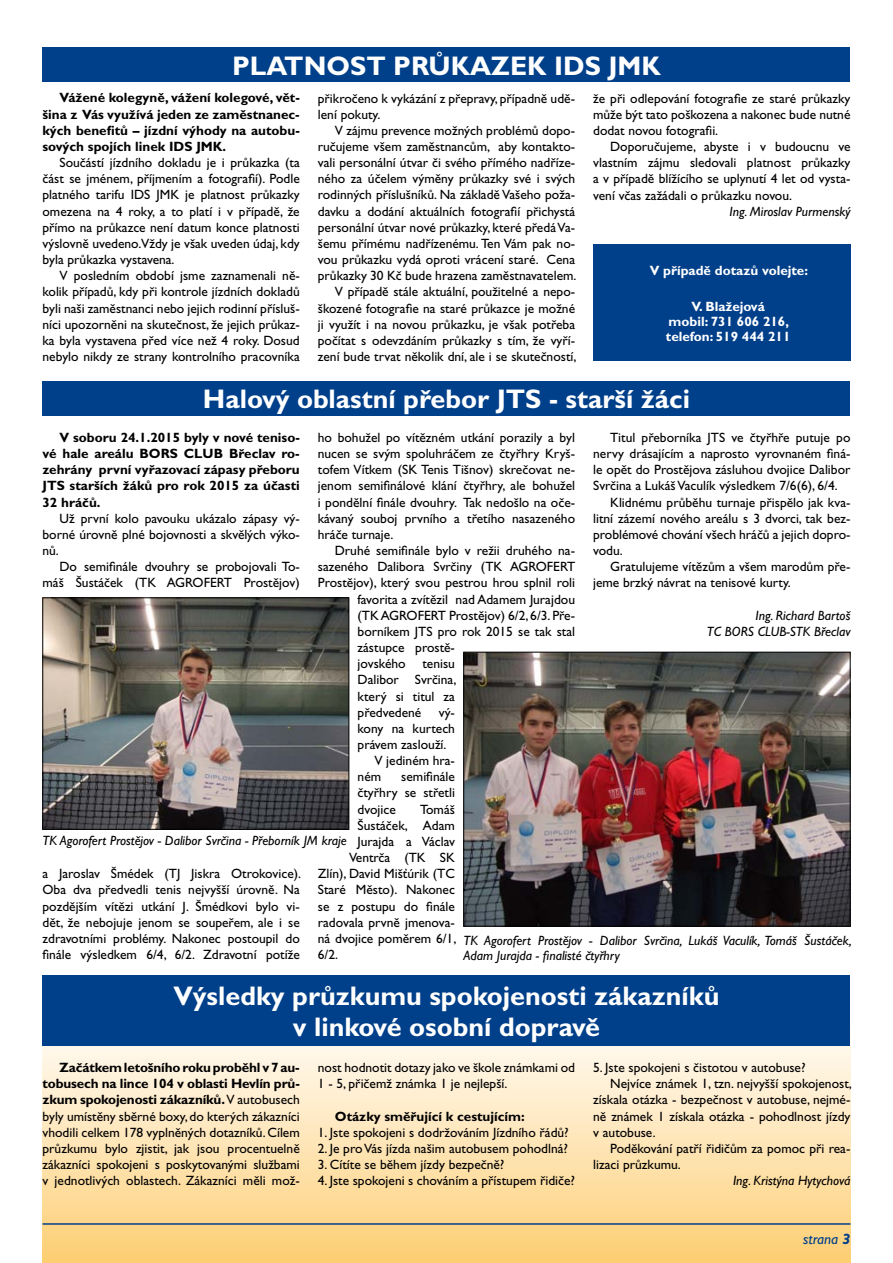
<style>
.page{position:relative;width:893px;height:1263px;background:#fff}
.page>*{position:absolute;margin:0;border:0;box-sizing:border-box;transform-origin:0 0}
.t1{font:700 27px/31.7px "Gill Sans CE";color:#fff;text-align:center}
.t2{font:italic 15px "Gill Sans CE";color:#003f8a}
.t3{font:13.5px/16.2px "Gill Sans CE";color:#000;text-align:justify}
.t4{font:700 13.5px/16.2px "Gill Sans CE";color:#000;text-align:justify}
.t5{font:italic 13.5px/16.2px "Gill Sans CE";color:#000;text-align:right}
.t6{font:700 13.5px/15px "Gill Sans CE";color:#fff;text-align:center}
.s1{font-weight:700}
</style>
<div class="page">
<svg style="left:43px;top:1046px;width:807px;height:217px;background:#fee3b0"></svg>
<hr style="left:43px;top:1223px;width:807px;height:2px;background:#003f8a">
<div style="left:43px;top:48px;width:807px;height:34px;background:#003f8a"></div>
<div style="left:43px;top:381px;width:807px;height:34px;background:#003f8a"></div>
<div style="left:43px;top:975px;width:807px;height:71px;background:#003f8a"></div>
<img style="left:45px;top:600px;width:302px;height:227px">
<div style="left:43px;top:598px;width:306px;height:231px;border:1px solid #000"></div>
<img style="left:465px;top:654px;width:383px;height:270px">
<div style="left:463px;top:652px;width:387px;height:274px;border:1px solid #000"></div>
<div style="left:593px;top:244px;width:257px;height:117px;background:#003f8a"></div>
<h1 class="t1" style="left:232px;top:50px;width:430px">PLATNOST PRŮKAZEK IDS JMK</h1>
<p class="t4" style="left:43px;top:90px;width:259px;text-indent:17px">Vážené kolegyně, vážení kolegové, vět&shy;šina z Vás využívá jeden ze zaměstnanec&shy;kých benefitů – jízdní výhody na autobu&shy;sových spojích linek IDS JMK.</p>
<p class="t3" style="left:43px;top:155px;width:259px;text-indent:17px">Součástí jízdního dokladu je i průkazka (ta část se jménem, příjmením a fotografií). Podle platného tarifu IDS JMK je platnost průkazky omezena na 4 roky, a to platí i v případě, že přímo na průkazce není datum konce platnosti výslovně uvedeno.Vždy je však uveden údaj, kdy byla průkazka vystavena.</p>
<p class="t3" style="left:43px;top:268px;width:259px;text-indent:17px">V posledním období jsme zaznamenali ně&shy;kolik případů, kdy při kontrole jízdních dokladů byli naši zaměstnanci nebo jejich rodinní přísluš&shy;níci upozorněni na skutečnost, že jejich průkaz&shy;ka byla vystavena před více než 4 roky. Dosud nebylo nikdy ze strany kontrolního pracovníka</p>
<p class="t3" style="left:318px;top:90px;width:259px">přikročeno k vykázání z přepravy, případně udě&shy;lení pokuty.</p>
<p class="t3" style="left:318px;top:122px;width:260px;text-align:right">V zájmu prevence možných problémů dopo&shy;ručujeme všem zaměstnancům, aby kontakto&shy;vali personální útvar či svého přímého nadříze&shy;ného za účelem výměny průkazky své i svých rodinných příslušníků. Na základě Vašeho poža&shy;davku a dodání aktuálních fotografií přichystá personální útvar nové průkazky, které předá Va&shy;šemu přímému nadřízenému. Ten Vám pak no&shy;vou průkazku vydá oproti vrácení staré. Cena průkazky 30 Kč bude hrazena zaměstnavatelem.<br>V případě stále aktuální, použitelné a nepo&shy;škozené fotografie na staré průkazce je možné ji využít i na novou průkazku, je však potřeba počítat s odevzdáním průkazky s tím, že vyří&shy;zení bude trvat několik dní, ale i se skutečností,</p>
<p class="t3" style="left:593px;top:90px;width:259px">že při odlepování fotografie ze staré průkazky může být tato poškozena a nakonec bude nutné dodat novou fotografii.</p>
<p class="t3" style="left:593px;top:138px;width:259px;text-indent:17px">Doporučujeme, abyste i v budoucnu ve vlastním zájmu sledovali platnost průkazky a v případě blížícího se uplynutí 4 let od vysta&shy;vení včas zažádali o průkazku novou.</p>
<p class="t5" style="left:729px;top:203px;width:122px">Ing. Miroslav Purmenský</p>
<p class="t6" style="left:650px;top:263px;width:160px">V případě dotazů volejte:</p>
<p class="t6" style="left:666px;top:299px;width:126px">V. Blažejová<br>mobil: 731 606 216, telefon: 519 444 211</p>
<h1 class="t1" style="left:203px;top:383px;width:489px">Halový oblastní přebor JTS - starší žáci</h1>
<p class="t4" style="left:43px;top:429px;width:259px;text-indent:17px">V soboru 24.1.2015 byly v nové teniso&shy;vé hale areálu BORS CLUB Břeclav ro&shy;zehrány první vyřazovací zápasy přeboru JTS starších žáků pro rok 2015 za účasti 32 hráčů.</p>
<p class="t3" style="left:43px;top:510px;width:259px;text-indent:17px">Už první kolo pavouku ukázalo zápasy vý&shy;borné úrovně plné bojovnosti a skvělých výko&shy;nů.</p>
<p class="t3" style="left:43px;top:559px;width:259px;text-align:right">Do semifinále dvouhry se probojovali To&shy;máš Šustáček (TK AGROFERT Prostějov)</p>
<p class="t3" style="left:610px;top:429px;width:242px">Titul přeborníka JTS ve čtyřhře putuje po</p>
<p class="t3" style="left:593px;top:446px;width:259px">nervy drásajícím a naprosto vyrovnaném finá-</p>
<p class="t3" style="left:593px;top:462px;width:259px">le opět do Prostějova zásluhou dvojice Dalibor</p>
<p class="t3" style="left:593px;top:478px;width:246px">Svrčina a Lukáš Vaculík výsledkem 7/6(6), 6/4.</p>
<p class="t3" style="left:610px;top:494px;width:242px">Klidnému průběhu turnaje přispělo jak kva-</p>
<p class="t3" style="left:593px;top:510px;width:259px">litní zázemí nového areálu s 3 dvorci, tak bez-</p>
<p class="t3" style="left:593px;top:526px;width:259px">problémové chování všech hráčů a jejich dopro-</p>
<p class="t3" style="left:593px;top:542px;width:31px">vodu.</p>
<p class="t3" style="left:610px;top:559px;width:242px">Gratulujeme vítězům a všem marodům pře-</p>
<p class="t3" style="left:593px;top:575px;width:199px">jeme brzký návrat na tenisové kurty.</p>
<p class="t5" style="left:707px;top:607px;width:145px">Ing. Richard Bartoš<br>TC BORS CLUB-STK Břeclav</p>
<p class="t3" style="left:318px;top:429px;width:259px">ho bohužel po vítězném utkání porazily a byl nucen se svým spoluhráčem ze čtyřhry Kryš&shy;tofem Vítkem (SK Tenis Tišnov) skrečovat ne&shy;jenom semifinálové klání čtyřhry, ale bohužel i pondělní finále dvouhry. Tak nedošlo na oče&shy;kávaný souboj prvního a třetího nasazeného hráče turnaje.</p>
<p class="t3" style="left:335px;top:542px;width:242px">Druhé semifinále bylo v režii druhého na-</p>
<p class="t3" style="left:318px;top:559px;width:259px">sazeného Dalibora Svrčiny (TK AGROFERT</p>
<p class="t3" style="left:318px;top:575px;width:259px">Prostějov), který svou pestrou hrou splnil roli</p>
<p class="t3" style="left:358px;top:591px;width:219px">favorita a zvítězil nad Adamem Jurajdou</p>
<p class="t3" style="left:358px;top:607px;width:219px">(TK AGROFERT Prostějov) 6/2, 6/3. Pře-</p>
<p class="t3" style="left:358px;top:623px;width:219px">borníkem JTS pro rok 2015 se tak stal</p>
<p class="t3" style="left:358px;top:639px;width:99px">zástupce prostě-</p>
<p class="t3" style="left:358px;top:656px;width:99px">jovského tenisu</p>
<p class="t3" style="left:358px;top:672px;width:100px">Dalibor Svrčina,</p>
<p class="t3" style="left:358px;top:688px;width:99px">který si titul za</p>
<p class="t3" style="left:358px;top:704px;width:65px">předvedené</p>
<p class="t3" style="left:439px;top:704px;width:18px">vý-</p>
<p class="t3" style="left:358px;top:720px;width:99px">kony na kurtech</p>
<p class="t3" style="left:358px;top:736px;width:90px">právem zaslouží.</p>
<p class="t3" style="left:375px;top:752px;width:82px">V jediném hra-</p>
<p class="t3" style="left:358px;top:769px;width:25px">ném</p>
<p class="t3" style="left:358px;top:769px;width:99px;text-indent:44px">semifinále čtyřhry se střetli dvojice</p>
<p class="t3" style="left:420px;top:801px;width:36px">Tomáš</p>
<p class="t3" style="left:358px;top:817px;width:99px">Šustáček, Adam</p>
<p class="t3" style="left:358px;top:833px;width:99px">Jurajda a Václav</p>
<p class="t3" style="left:349px;top:849px;width:107px">Ventrča (TK SK</p>
<p class="t3" style="left:318px;top:866px;width:139px">Zlín), David Mišťúrik (TC</p>
<p class="t3" style="left:318px;top:882px;width:139px">Staré Město). Nakonec</p>
<p class="t3" style="left:318px;top:898px;width:139px">se z postupu do finále</p>
<p class="t3" style="left:318px;top:914px;width:139px">radovala prvně jmenova-</p>
<p class="t3" style="left:318px;top:930px;width:140px">ná dvojice poměrem 6/1,</p>
<p class="t3" style="left:318px;top:946px;width:22px">6/2.</p>
<p class="t5" style="left:43px;top:833px;width:306px">TK Agorofert Prostějov - Dalibor Svrčina - Přeborník JM kraje</p>
<p class="t3" style="left:43px;top:866px;width:260px">a Jaroslav Šmédek (TJ Jiskra Otrokovice).<br>Oba dva předvedli tenis nejvyšší úrovně. Na pozdějším vítězi utkání J. Šmédkovi bylo vi&shy;dět, že nebojuje jenom se soupeřem, ale i se zdravotními problémy. Nakonec postoupil do finále výsledkem 6/4, 6/2. Zdravotní potíže</p>
<p class="t5" style="left:463px;top:933px;width:390px;line-height:15px;text-align:left">TK Agorofert Prostějov - Dalibor Svrčina, Lukáš Vaculík, Tomáš Šustáček,<br>Adam Jurajda - finalisté čtyřhry</p>
<h1 class="t1" style="left:173px;top:980px;width:548px">Výsledky průzkumu spokojenosti zákazníků v linkové osobní dopravě</h1>
<p class="t3" style="left:43px;top:1059px;width:259px;text-indent:17px"><span class="s1">Začátkem letošního roku proběhl v 7 au&shy;tobusech na lince 104 v oblasti Hevlín prů&shy;zkum spokojenosti zákazníků.</span> V autobusech byly umístěny sběrné boxy, do kterých zákazníci vhodili celkem 178 vyplněných dotazníků. Cílem průzkumu bylo zjistit, jak jsou procentuelně zákazníci spokojeni s poskytovanými službami v jednotlivých oblastech. Zákazníci měli mož-</p>
<p class="t3" style="left:318px;top:1059px;width:259px">nost hodnotit dotazy jako ve škole známkami od<br>1 - 5, přičemž známka 1 je nejlepší.</p>
<p class="t4" style="left:335px;top:1108px;width:191px">Otázky směřující k cestujícím:</p>
<p class="t3" style="left:318px;top:1124px;width:252px">1. Jste spokojeni s dodržováním Jízdního řádů?</p>
<p class="t3" style="left:318px;top:1140px;width:252px">2. Je pro Vás jízda našim autobusem pohodlná?</p>
<p class="t3" style="left:318px;top:1156px;width:188px">3. Cítíte se během jízdy bezpečně?</p>
<p class="t3" style="left:318px;top:1172px;width:259px">4. Jste spokojeni s chováním a přístupem řidiče?</p>
<p class="t3" style="left:593px;top:1059px;width:214px">5. Jste spokojeni s čistotou v autobuse?</p>
<p class="t3" style="left:610px;top:1076px;width:243px">Nejvíce známek 1, tzn. nejvyšší spokojenost,</p>
<p class="t3" style="left:593px;top:1092px;width:259px">získala otázka - bezpečnost v autobuse, nejmé-</p>
<p class="t3" style="left:593px;top:1108px;width:259px">ně známek 1 získala otázka - pohodlnost jízdy</p>
<p class="t3" style="left:593px;top:1124px;width:64px">v autobuse.</p>
<p class="t3" style="left:610px;top:1140px;width:242px">Poděkování patří řidičům za pomoc při rea-</p>
<p class="t3" style="left:593px;top:1156px;width:89px">lizaci průzkumu.</p>
<p class="t5" style="left:733px;top:1172px;width:119px">Ing. Kristýna Hytychová</p>
<p class="t2" style="left:803px;top:1230px;width:49px">strana <span class="s1">3</span></p>
</div>
